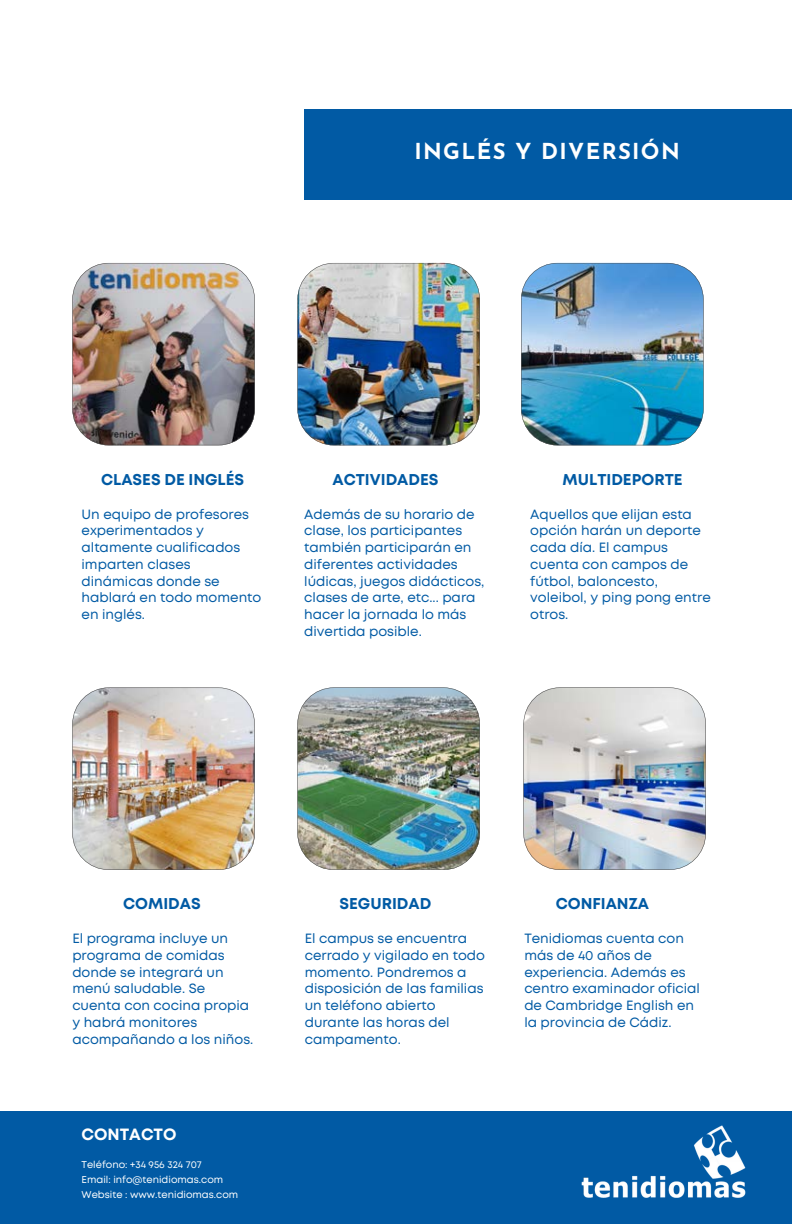
<style>
.page{position:relative;width:792px;height:1224px;background:#fff}
.page>*{position:absolute;margin:0;border:0;box-sizing:border-box;transform-origin:0 0}
.t1{font:700 22px "Josefin Sans";letter-spacing:.06em;color:#fff}
.t2{font:700 16.2px "Mont";color:#fff}
.t3{font:700 15.6px "Mont";color:#015aa4}
.t4{font:13.4px/16.8px "Mont";color:#015aa4}
.t5{font:9.8px "Mont";color:#fff}
</style>
<div class="page">
<div style="left:304px;top:109px;width:488px;height:91px;background:#015aa4"></div>
<div style="left:0;top:1112px;width:792px;height:112px;background:#015aa4"></div>
<img style="left:581px;top:1125px;width:165px;height:73px">
<img style="left:72px;top:263px;width:183px;height:182px">
<img style="left:297px;top:263px;width:183px;height:182px">
<img style="left:521px;top:263px;width:183px;height:182px">
<img style="left:72px;top:687px;width:183px;height:183px">
<img style="left:297px;top:687px;width:183px;height:183px">
<img style="left:523px;top:687px;width:183px;height:183px">
<h2 class="t1" style="left:415px;top:142px;width:267px">INGLÉS Y DIVERSIÓN</h2>
<p class="t3" style="left:101px;top:473px;width:145px">CLASES DE INGLÉS</p>
<h2 class="t3" style="left:333px;top:473px;width:108px">ACTIVIDADES</h2>
<h2 class="t3" style="left:563px;top:473px;width:121px">MULTIDEPORTE</h2>
<h2 class="t4" style="left:82px;top:507px;width:181px">Un equipo de profesores experimentados y altamente cualificados imparten clases dinámicas donde se hablará en todo momento en inglés.</h2>
<h3 class="t4" style="left:304px;top:507px;width:182px">Además de su horario de clase, los participantes también participarán en diferentes actividades lúdicas, juegos didácticos, clases de arte, etc... para hacer la jornada lo más divertida posible.</h3>
<h3 class="t4" style="left:530px;top:507px;width:182px">Aquellos que elijan esta opción harán un deporte cada día. El campus cuenta con campos de fútbol, baloncesto, voleibol, y ping pong entre otros.</h3>
<h3 class="t3" style="left:123px;top:898px;width:79px">COMIDAS</h3>
<h2 class="t3" style="left:339px;top:898px;width:93px">SEGURIDAD</h2>
<p class="t3" style="left:556px;top:898px;width:95px">CONFIANZA</p>
<p class="t4" style="left:72px;top:931px;width:182px">El programa incluye un programa de comidas donde se integrará un menú saludable. Se cuenta con cocina propia y habrá monitores acompañando a los niños.</p>
<p class="t4" style="left:305px;top:931px;width:182px">El campus se encuentra cerrado y vigilado en todo momento. Pondremos a disposición de las familias un teléfono abierto durante las horas del campamento.</p>
<p class="t4" style="left:524px;top:931px;width:177px">Tenidiomas cuenta con más de 40 años de experiencia. Además es centro examinador oficial de Cambridge English en la provincia de Cádiz.</p>
<h3 class="t2" style="left:82px;top:1128px;width:96px">CONTACTO</h3>
<p class="t5" style="left:82px;top:1161px;width:122px">Teléfono: +34 956 324 707</p>
<p class="t5" style="left:82px;top:1176px;width:143px">Email: info@tenidiomas.com</p>
<p class="t5" style="left:82px;top:1191px;width:158px">Website : www.tenidiomas.com</p>
</div>
